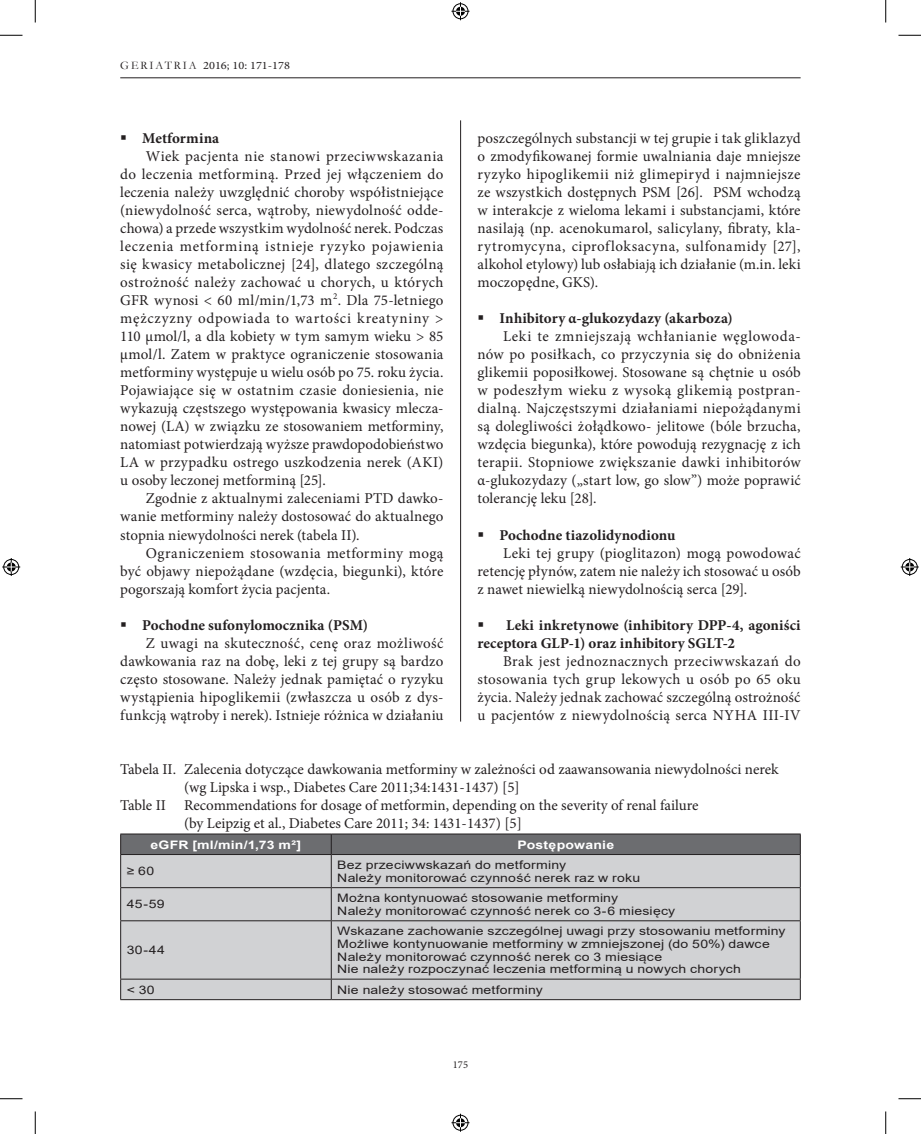
<style>
.page{position:relative;width:921px;height:1134px;background:#fff}
.page>*{position:absolute;margin:0;border:0;box-sizing:border-box;transform-origin:0 0}
.t1{font:15px/18px "Minion Pro";letter-spacing:.015em;color:#231f20;text-align:justify}
.t2{font:700 15px/18px "Minion Pro";letter-spacing:.005em;color:#231f20}
.t3{font:15px "Minion Pro";letter-spacing:.05em;color:#231f20}
.t4{font:15px "Minion Pro";letter-spacing:.045em;color:#231f20}
.t5{font:15px "Minion Pro";letter-spacing:.035em;color:#231f20}
.t6{font:15px "Minion Pro";letter-spacing:.04em;color:#231f20}
.t7{font:11.7px/12.6px "Arial";letter-spacing:.015em;color:#231f20;scale:1.2 1}
.t8{font:700 11.7px "Arial";letter-spacing:.015em;color:#fff;scale:1.2 1}
.t9{font:11.25px "Minion Pro";color:#231f20;scale:1.1 1}
.t10{font:10.5px "Minion Pro";color:#231f20}
.s1{font-family:"Garamond";font-size:11.55px}
</style>
<div class="page">
<hr style="left:120px;top:78px;width:681px;height:1px;background:#231f20">
<hr style="left:460px;top:120px;width:1px;height:601px;background:#231f20">
<div style="left:121px;top:855px;width:679px;height:144px;background:#d1d2d4"></div>
<hr style="left:120px;top:833px;width:211px;height:1px;background:#231f20">
<hr style="left:331px;top:833px;width:470px;height:1px;background:#231f20">
<div style="left:120px;top:834px;width:681px;height:20px;background:#6c6d70"></div>
<hr style="left:120px;top:854px;width:211px;height:1px;background:#231f20">
<hr style="left:120px;top:855px;width:1px;height:32px;background:#231f20">
<hr style="left:331px;top:854px;width:470px;height:1px;background:#231f20">
<hr style="left:331px;top:855px;width:1px;height:32px;background:#231f20">
<hr style="left:800px;top:855px;width:1px;height:32px;background:#231f20">
<hr style="left:120px;top:887px;width:211px;height:1px;background:#231f20">
<hr style="left:120px;top:888px;width:1px;height:32px;background:#231f20">
<hr style="left:331px;top:887px;width:470px;height:1px;background:#231f20">
<hr style="left:331px;top:888px;width:1px;height:32px;background:#231f20">
<hr style="left:800px;top:888px;width:1px;height:32px;background:#231f20">
<hr style="left:120px;top:920px;width:211px;height:1px;background:#231f20">
<hr style="left:120px;top:921px;width:1px;height:57px;background:#231f20">
<hr style="left:331px;top:920px;width:470px;height:1px;background:#231f20">
<hr style="left:331px;top:921px;width:1px;height:57px;background:#231f20">
<hr style="left:800px;top:921px;width:1px;height:57px;background:#231f20">
<hr style="left:120px;top:978px;width:211px;height:1px;background:#231f20">
<svg style="left:120px;top:979px;width:1px;height:20px"></svg>
<hr style="left:331px;top:978px;width:470px;height:1px;background:#231f20">
<svg style="left:331px;top:979px;width:1px;height:20px"></svg>
<svg style="left:800px;top:979px;width:1px;height:20px"></svg>
<hr style="left:120px;top:999px;width:211px;height:1px;background:#231f20">
<hr style="left:331px;top:999px;width:470px;height:1px;background:#231f20">
<svg style="left:0;top:35px;width:22px;height:1px"></svg>
<svg style="left:898px;top:35px;width:23px;height:1px"></svg>
<svg style="left:0;top:1098px;width:22px;height:1px"></svg>
<svg style="left:898px;top:1098px;width:23px;height:1px"></svg>
<svg style="left:35px;top:0;width:1px;height:23px"></svg>
<svg style="left:35px;top:1111px;width:1px;height:22px"></svg>
<svg style="left:885px;top:0;width:1px;height:23px"></svg>
<svg style="left:885px;top:1111px;width:1px;height:22px"></svg>
<svg style="left:451px;top:2px;width:18px;height:18px"></svg>
<svg style="left:451px;top:1113px;width:18px;height:18px"></svg>
<svg style="left:2px;top:558px;width:18px;height:18px"></svg>
<svg style="left:901px;top:558px;width:18px;height:18px"></svg>
<p class="t9" style="left:120px;top:58px;width:156px"><span class="s1">G E RI AT RI A</span> 2016; 10: 171-178</p>
<p class="t1" style="left:477px;top:130px;width:325px">poszczególnych substancji w tej grupie i tak gliklazyd o zmodyfikowanej formie uwalniania daje mniejsze ryzyko hipoglikemii niż glimepiryd i najmniejsze ze wszystkich dostępnych PSM [26]. PSM wchodzą w interakcje z wieloma lekami i substancjami, które nasilają (np. acenokumarol, salicylany, fibraty, kla&shy;rytromycyna, ciprofloksacyna, sulfonamidy [27], alkohol etylowy) lub osłabiają ich działanie (m.in. leki moczopędne, GKS).</p>
<p class="t2" style="left:477px;top:309px;width:257px">▪ Inhibitory α-glukozydazy (akarboza)</p>
<p class="t6" style="left:503px;top:326px;width:299px">Leki te zmniejszają wchłanianie węglowoda-</p>
<p class="t1" style="left:477px;top:346px;width:325px">nów po posiłkach, co przyczynia się do obniżenia</p>
<p class="t1" style="left:477px;top:364px;width:325px">glikemii poposiłkowej. Stosowane są chętnie u osób</p>
<p class="t1" style="left:477px;top:382px;width:325px">w podeszłym wieku z wysoką glikemią postpran-</p>
<p class="t1" style="left:477px;top:400px;width:325px">dialną. Najczęstszymi działaniami niepożądanymi</p>
<p class="t1" style="left:477px;top:418px;width:325px">są dolegliwości żołądkowo- jelitowe (bóle brzucha,</p>
<p class="t1" style="left:477px;top:436px;width:325px">wzdęcia biegunka), które powodują rezygnację z ich</p>
<p class="t1" style="left:477px;top:454px;width:325px">terapii. Stopniowe zwiększanie dawki inhibitorów</p>
<p class="t1" style="left:477px;top:472px;width:325px">α-glukozydazy („start low, go slow”) może poprawić</p>
<p class="t1" style="left:477px;top:490px;width:121px">tolerancję leku [28].</p>
<p class="t2" style="left:477px;top:525px;width:199px">▪ Pochodne tiazolidynodionu</p>
<p class="t1" style="left:503px;top:544px;width:299px">Leki tej grupy (pioglitazon) mogą powodować</p>
<p class="t1" style="left:477px;top:562px;width:325px">retencję płynów, zatem nie należy ich stosować u osób</p>
<p class="t1" style="left:477px;top:580px;width:271px">z nawet niewielką niewydolnością serca [29].</p>
<p class="t2" style="left:477px;top:615px;width:325px">▪ Leki inkretynowe (inhibitory DPP-4, agoniści receptora GLP-1) oraz inhibitory SGLT-2</p>
<p class="t1" style="left:477px;top:652px;width:325px;text-indent:26px">Brak jest jednoznacznych przeciwwskazań do stosowania tych grup lekowych u osób po 65 oku życia. Należy jednak zachować szczególną ostrożność u pacjentów z niewydolnością serca NYHA III-IV</p>
<p class="t1" style="left:120px;top:760px;width:660px">Tabela II. Zalecenia dotyczące dawkowania metforminy w zależności od zaawansowania niewydolności nerek</p>
<p class="t1" style="left:184px;top:778px;width:337px">(wg Lipska i wsp., Diabetes Care 2011;34:1431-1437) [5]</p>
<p class="t1" style="left:120px;top:796px;width:580px">Table II Recommendations for dosage of metformin, depending on the severity of renal failure</p>
<p class="t1" style="left:184px;top:814px;width:339px">(by Leipzig et al., Diabetes Care 2011; 34: 1431-1437) [5]</p>
<p class="t8" style="left:151px;top:836px;width:127px">eGFR [ml/min/1,73 m²]</p>
<p class="t8" style="left:517px;top:836px;width:82px">Postępowanie</p>
<p class="t7" style="left:127px;top:864px;width:25px">≥ 60</p>
<p class="t7" style="left:337px;top:858px;width:254px">Bez przeciwwskazań do metforminy<br>Należy monitorować czynność nerek raz w roku</p>
<p class="t7" style="left:127px;top:898px;width:33px">45-59</p>
<p class="t7" style="left:337px;top:891px;width:283px">Można kontynuować stosowanie metforminy<br>Należy monitorować czynność nerek co 3-6 miesięcy</p>
<p class="t7" style="left:127px;top:943px;width:34px">30-44</p>
<p class="t2" style="left:120px;top:129px;width:100px">▪ Metformina</p>
<p class="t5" style="left:146px;top:146px;width:299px">Wiek pacjenta nie stanowi przeciwwskazania</p>
<p class="t1" style="left:120px;top:166px;width:325px">do leczenia metforminą. Przed jej włączeniem do</p>
<p class="t1" style="left:120px;top:184px;width:325px">leczenia należy uwzględnić choroby współistniejące</p>
<p class="t1" style="left:120px;top:202px;width:325px">(niewydolność serca, wątroby, niewydolność odde-</p>
<p class="t1" style="left:120px;top:220px;width:325px">chowa) a przede wszystkim wydolność nerek. Podczas</p>
<p class="t3" style="left:120px;top:236px;width:325px">leczenia metforminą istnieje ryzyko pojawienia</p>
<p class="t1" style="left:120px;top:256px;width:325px">się kwasicy metabolicznej [24], dlatego szczególną</p>
<p class="t1" style="left:120px;top:274px;width:325px">ostrożność należy zachować u chorych, u których</p>
<p class="t1" style="left:120px;top:292px;width:325px">GFR wynosi &lt; 60 ml/min/1,73 m<sup>2</sup>. Dla 75-letniego</p>
<p class="t4" style="left:120px;top:308px;width:325px">mężczyzny odpowiada to wartości kreatyniny &gt;</p>
<p class="t1" style="left:120px;top:328px;width:325px">110 µmol/l, a dla kobiety w tym samym wieku &gt; 85</p>
<p class="t1" style="left:120px;top:346px;width:325px">µmol/l. Zatem w praktyce ograniczenie stosowania</p>
<p class="t1" style="left:120px;top:364px;width:325px">metforminy występuje u wielu osób po 75. roku życia.</p>
<p class="t1" style="left:120px;top:382px;width:325px">Pojawiające się w ostatnim czasie doniesienia, nie</p>
<p class="t1" style="left:120px;top:400px;width:325px">wykazują częstszego występowania kwasicy mlecza-</p>
<p class="t1" style="left:120px;top:418px;width:325px">nowej (LA) w związku ze stosowaniem metforminy,</p>
<p class="t1" style="left:120px;top:436px;width:325px">natomiast potwierdzają wyższe prawdopodobieństwo</p>
<p class="t1" style="left:120px;top:454px;width:325px">LA w przypadku ostrego uszkodzenia nerek (AKI)</p>
<p class="t1" style="left:120px;top:472px;width:207px">u osoby leczonej metforminą [25].</p>
<p class="t1" style="left:146px;top:490px;width:299px">Zgodnie z aktualnymi zaleceniami PTD dawko-</p>
<p class="t1" style="left:120px;top:508px;width:325px">wanie metforminy należy dostosować do aktualnego</p>
<p class="t1" style="left:120px;top:526px;width:241px">stopnia niewydolności nerek (tabela II).</p>
<p class="t1" style="left:146px;top:544px;width:299px">Ograniczeniem stosowania metforminy mogą</p>
<p class="t1" style="left:120px;top:562px;width:325px">być objawy niepożądane (wzdęcia, biegunki), które</p>
<p class="t1" style="left:120px;top:580px;width:211px">pogorszają komfort życia pacjenta.</p>
<p class="t2" style="left:120px;top:615px;width:249px">▪ Pochodne sufonylomocznika (PSM)</p>
<p class="t1" style="left:146px;top:634px;width:299px">Z uwagi na skuteczność, cenę oraz możliwość</p>
<p class="t1" style="left:120px;top:652px;width:325px">dawkowania raz na dobę, leki z tej grupy są bardzo</p>
<p class="t1" style="left:120px;top:670px;width:325px">często stosowane. Należy jednak pamiętać o ryzyku</p>
<p class="t1" style="left:120px;top:688px;width:325px">wystąpienia hipoglikemii (zwłaszcza u osób z dys-</p>
<p class="t1" style="left:120px;top:706px;width:325px">funkcją wątroby i nerek). Istnieje różnica w działaniu</p>
<p class="t7" style="left:337px;top:924px;width:375px">Wskazane zachowanie szczególnej uwagi przy stosowaniu metforminy Możliwe kontynuowanie metforminy w zmniejszonej (do 50%) dawce Należy monitorować czynność nerek co 3 miesiące<br>Nie należy rozpoczynać leczenia metforminą u nowych chorych</p>
<p class="t7" style="left:127px;top:983px;width:25px">&lt; 30</p>
<p class="t7" style="left:337px;top:983px;width:173px">Nie należy stosować metforminy</p>
<p class="t10" style="left:453px;top:1057px;width:17px">175</p>
</div>
